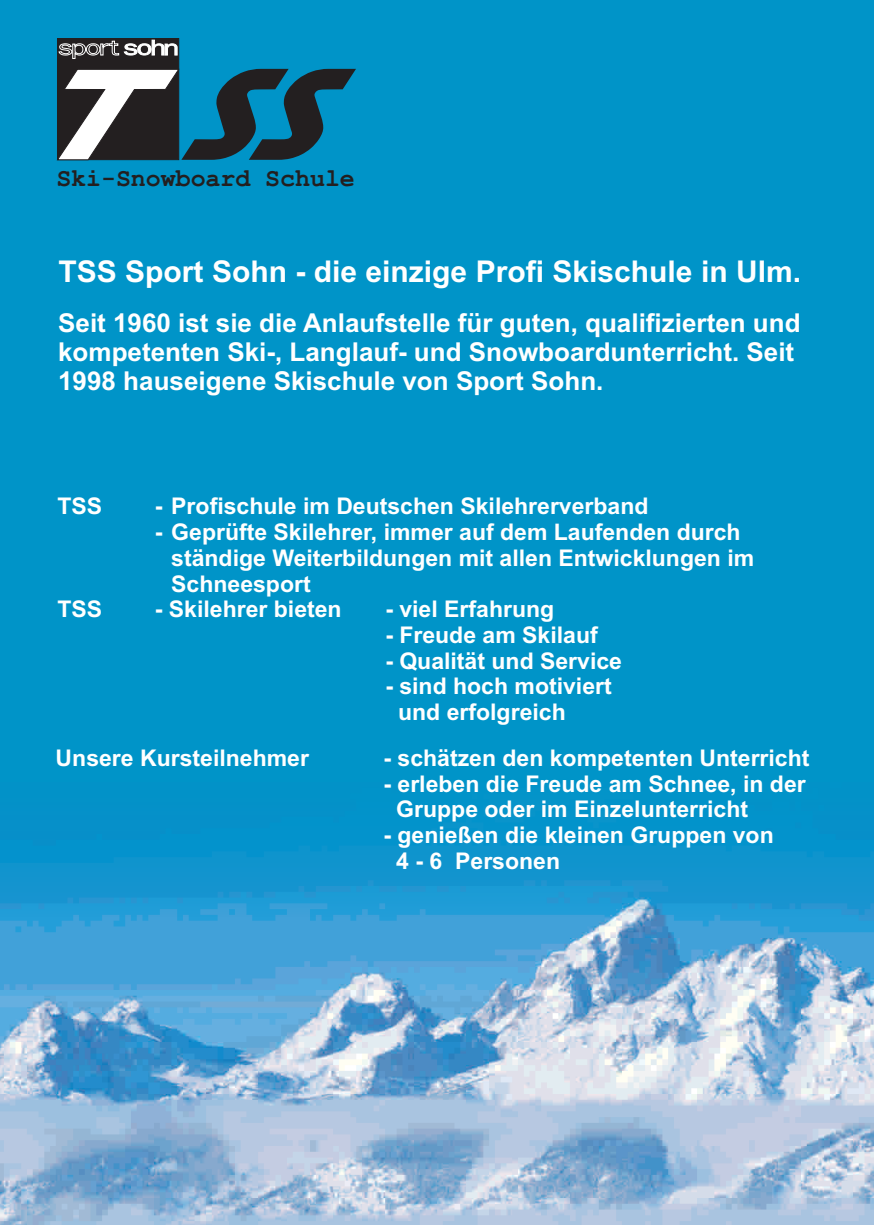
<style>
.page{position:relative;width:874px;height:1225px;background:#fff}
.page>*{position:absolute;margin:0;border:0;box-sizing:border-box;transform-origin:0 0}
.t1{font:700 30px "Arial";color:#fff}
.t2{font:700 26px/29px "Arial";color:#fff}
.t3{font:700 24.8px "Courier New";color:#231f20}
.t4{font:700 23px/25.6px "Arial";color:#fff}
</style>
<div class="page">
<div style="left:0;top:0;width:873px;height:1225px;background:#0094c8"></div>
<img style="left:0;top:830px;width:873px;height:395px">
<svg style="left:57px;top:38px;width:299px;height:122px"></svg>
<p class="t3" style="left:56px;top:171px;width:300px">Ski-Snowboard Schule</p>
<h1 class="t1" style="left:58px;top:260px;width:743px">TSS Sport Sohn - die einzige Profi Skischule in Ulm.</h1>
<p class="t2" style="left:58px;top:310px;width:743px">Seit 1960 ist sie die Anlaufstelle für guten, qualifizierten und kompetenten Ski-, Langlauf- und Snowboardunterricht. Seit<br>1998 hauseigene Skischule von Sport Sohn.</p>
<p class="t4" style="left:57px;top:495px;width:46px">TSS</p>
<p class="t4" style="left:155px;top:495px;width:495px">- Profischule im Deutschen Skilehrerverband</p>
<p class="t4" style="left:171px;top:521px;width:584px;text-indent:-16px">- Geprüfte Skilehrer, immer auf dem Laufenden durch ständige Weiterbildungen mit allen Entwicklungen im<br>Schneesport</p>
<p class="t4" style="left:57px;top:598px;width:46px">TSS</p>
<p class="t4" style="left:155px;top:598px;width:188px">- Skilehrer bieten</p>
<p class="t4" style="left:385px;top:598px;width:170px">- viel Erfahrung</p>
<p class="t4" style="left:385px;top:624px;width:214px">- Freude am Skilauf</p>
<p class="t4" style="left:385px;top:650px;width:238px">- Qualität und Service</p>
<p class="t4" style="left:398px;top:675px;width:215px;text-indent:-13px">- sind hoch motiviert und erfolgreich</p>
<p class="t4" style="left:56px;top:747px;width:255px">Unsere Kursteilnehmer</p>
<p class="t4" style="left:383px;top:747px;width:427px">- schätzen den kompetenten Unterricht</p>
<p class="t4" style="left:396px;top:773px;width:411px;text-indent:-13px">- erleben die Freude am Schnee, in der<br>Gruppe oder im Einzelunterricht</p>
<p class="t4" style="left:396px;top:824px;width:379px;text-indent:-13px">- genießen die kleinen Gruppen von<br>4 - 6 Personen</p>
</div>
